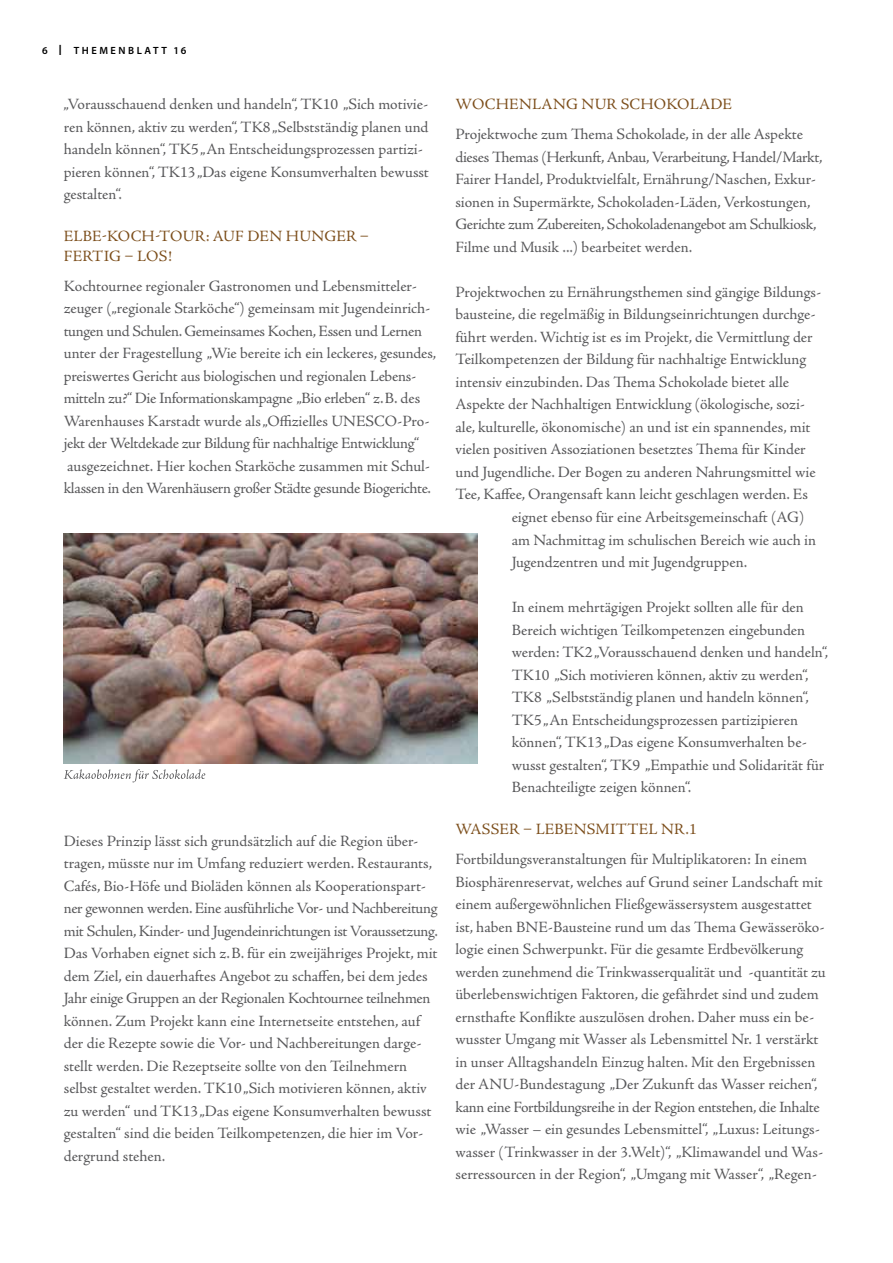
<style>
.page{position:relative;width:893px;height:1263px;background:#fff}
.page>*{position:absolute;margin:0;border:0;box-sizing:border-box;transform-origin:0 0}
.t1{font:15.75px/22.5px "Adobe Jenson Pro";letter-spacing:-.005em;color:#58585a}
.t2{font:15.75px "Adobe Jenson Pro";color:#7c4e1b}
.t3{font:600 10.5px "Myriad Pro";letter-spacing:.24em;color:#000}
.s1{font-weight:400;font-size:15px}
</style>
<div class="page">
<img style="left:64px;top:533px;width:414px;height:231px">
<svg style="left:64px;top:769px;width:141px;height:13px"></svg>
<p class="t3" style="left:42px;top:44px;width:146px">6 <span class="s1">I</span> THEMENBLATT 16</p>
<p class="t1" style="left:64px;top:93px;width:367px">„Vorausschauend denken und handeln“, TK10 „Sich motivie&shy;ren können, aktiv zu werden“, TK8 „Selbstständig planen und handeln können“, TK5 „An Entscheidungsprozessen partizi&shy;pieren können“, TK13 „Das eigene Konsumverhalten bewusst gestalten“.</p>
<p class="t2" style="left:64px;top:227px;width:67px">Elbe-Koch</p>
<p class="t2" style="left:155px;top:227px;width:28px">-Tour</p>
<p class="t2" style="left:206px;top:227px;width:54px">: Auf den</p>
<p class="t2" style="left:286px;top:227px;width:26px">Hunger</p>
<p class="t2" style="left:360px;top:227px;width:11px">–</p>
<p class="t2" style="left:64px;top:247px;width:11px">fertig</p>
<p class="t2" style="left:125px;top:247px;width:24px">– los</p>
<p class="t2" style="left:168px;top:247px;width:6px">!</p>
<p class="t1" style="left:64px;top:275px;width:374px">Kochtournee regionaler Gastronomen und Lebensmitteler&shy;zeuger („regionale Starköche“) gemeinsam mit Jugendeinrich&shy;tungen und Schulen. Gemeinsames Kochen, Essen und Lernen unter der Fragestellung „Wie bereite ich ein leckeres, gesundes, preiswertes Gericht aus biologischen und regionalen Lebens&shy;mitteln zu?“ Die Informationskampagne „Bio erleben“ z.B. des Warenhauses Karstadt wurde als „Offizielles UNESCO-Pro&shy;jekt der Weltdekade zur Bildung für nachhaltige Entwicklung“ ausgezeichnet. Hier kochen Starköche zusammen mit Schul&shy;klassen in den Warenhäusern großer Städte gesunde Biogerichte.</p>
<p class="t1" style="left:64px;top:830px;width:376px">Dieses Prinzip lässt sich grundsätzlich auf die Region über&shy;tragen, müsste nur im Umfang reduziert werden. Restaurants, Cafés, Bio-Höfe und Bioläden können als Kooperationspart&shy;ner gewonnen werden. Eine ausführliche Vor- und Nachbereitung mit Schulen, Kinder- und Jugendeinrichtungen ist Voraussetzung.<br>Das Vorhaben eignet sich z.B. für ein zweijähriges Projekt, mit dem Ziel, ein dauerhaftes Angebot zu schaffen, bei dem jedes Jahr einige Gruppen an der Regionalen Kochtournee teilnehmen können. Zum Projekt kann eine Internetseite entstehen, auf der die Rezepte sowie die Vor- und Nachbereitungen darge&shy;stellt werden. Die Rezeptseite sollte von den Teilnehmern selbst gestaltet werden. TK10 „Sich motivieren können, aktiv zu werden“ und TK13 „Das eigene Konsumverhalten bewusst gestalten“ sind die beiden Teilkompetenzen, die hier im Vor&shy;dergrund stehen.</p>
<p class="t2" style="left:456px;top:95px;width:30px">Wochenlang</p>
<p class="t2" style="left:582px;top:95px;width:13px">nur</p>
<p class="t2" style="left:621px;top:95px;width:22px">Schokolade</p>
<p class="t1" style="left:455px;top:123px;width:369px">Projektwoche zum Thema Schokolade, in der alle Aspekte dieses Themas (Herkunft, Anbau, Verarbeitung, Handel/Markt, Fairer Handel, Produktvielfalt, Ernährung/Naschen, Exkur&shy;sionen in Supermärkte, Schokoladen-Läden, Verkostungen, Gerichte zum Zubereiten, Schokoladenangebot am Schulkiosk, Filme und Musik ...) bearbeitet werden.</p>
<p class="t1" style="left:455px;top:281px;width:367px">Projektwochen zu Ernährungsthemen sind gängige Bildungs-</p>
<p class="t1" style="left:455px;top:303px;width:362px">bausteine, die regelmäßig in Bildungseinrichtungen durchge-</p>
<p class="t1" style="left:455px;top:326px;width:359px">führt werden. Wichtig ist es im Projekt, die Vermittlung der</p>
<p class="t1" style="left:455px;top:348px;width:352px">Teilkompetenzen der Bildung für nachhaltige Entwicklung</p>
<p class="t1" style="left:455px;top:371px;width:335px">intensiv einzubinden. Das Thema Schokolade bietet alle</p>
<p class="t1" style="left:455px;top:394px;width:351px">Aspekte der Nachhaltigen Entwicklung (ökologische, sozi-</p>
<p class="t1" style="left:455px;top:416px;width:357px">ale, kulturelle, ökonomische) an und ist ein spannendes, mit</p>
<p class="t1" style="left:455px;top:439px;width:352px">vielen positiven Assoziationen besetztes Thema für Kinder</p>
<p class="t1" style="left:455px;top:461px;width:362px">und Jugendliche. Der Bogen zu anderen Nahrungsmittel wie</p>
<p class="t1" style="left:455px;top:484px;width:354px">Tee, Kaffee, Orangensaft kann leicht geschlagen werden. Es</p>
<p class="t1" style="left:512px;top:506px;width:294px">eignet ebenso für eine Arbeitsgemeinschaft (AG)</p>
<p class="t1" style="left:512px;top:529px;width:306px">am Nachmittag im schulischen Bereich wie auch in</p>
<p class="t1" style="left:512px;top:551px;width:237px">Jugendzentren und mit Jugendgruppen.</p>
<p class="t1" style="left:512px;top:596px;width:318px">In einem mehrtägigen Projekt sollten alle für den Bereich wichtigen Teilkompetenzen eingebunden werden: TK2 „Vorausschauend denken und handeln“, TK10 „Sich motivieren können, aktiv zu werden“, TK8 „Selbstständig planen und handeln können“, TK5 „An Entscheidungsprozessen partizipieren können“, TK13 „Das eigene Konsumverhalten be&shy;wusst gestalten“, TK9 „Empathie und Solidarität für Benachteiligte zeigen können“.</p>
<p class="t2" style="left:456px;top:820px;width:26px">Wasser</p>
<p class="t2" style="left:523px;top:820px;width:33px">– Lebensmittel</p>
<p class="t2" style="left:661px;top:820px;width:37px">Nr.1</p>
<p class="t1" style="left:455px;top:848px;width:372px">Fortbildungsveranstaltungen für Multiplikatoren: In einem Biosphärenreservat, welches auf Grund seiner Landschaft mit einem außergewöhnlichen Fließgewässersystem ausgestattet ist, haben BNE-Bausteine rund um das Thema Gewässeröko&shy;logie einen Schwerpunkt. Für die gesamte Erdbevölkerung werden zunehmend die Trinkwasserqualität und -quantität zu überlebenswichtigen Faktoren, die gefährdet sind und zudem ernsthafte Konflikte auszulösen drohen. Daher muss ein be&shy;wusster Umgang mit Wasser als Lebensmittel Nr. 1 verstärkt in unser Alltagshandeln Einzug halten. Mit den Ergebnissen der ANU-Bundestagung „Der Zukunft das Wasser reichen“, kann eine Fortbildungsreihe in der Region entstehen, die Inhalte wie „Wasser – ein gesundes Lebensmittel“, „Luxus: Leitungs&shy;wasser (Trinkwasser in der 3.Welt)“, „Klimawandel und Was&shy;serressourcen in der Region“, „Umgang mit Wasser“, „Regen-</p>
</div>
